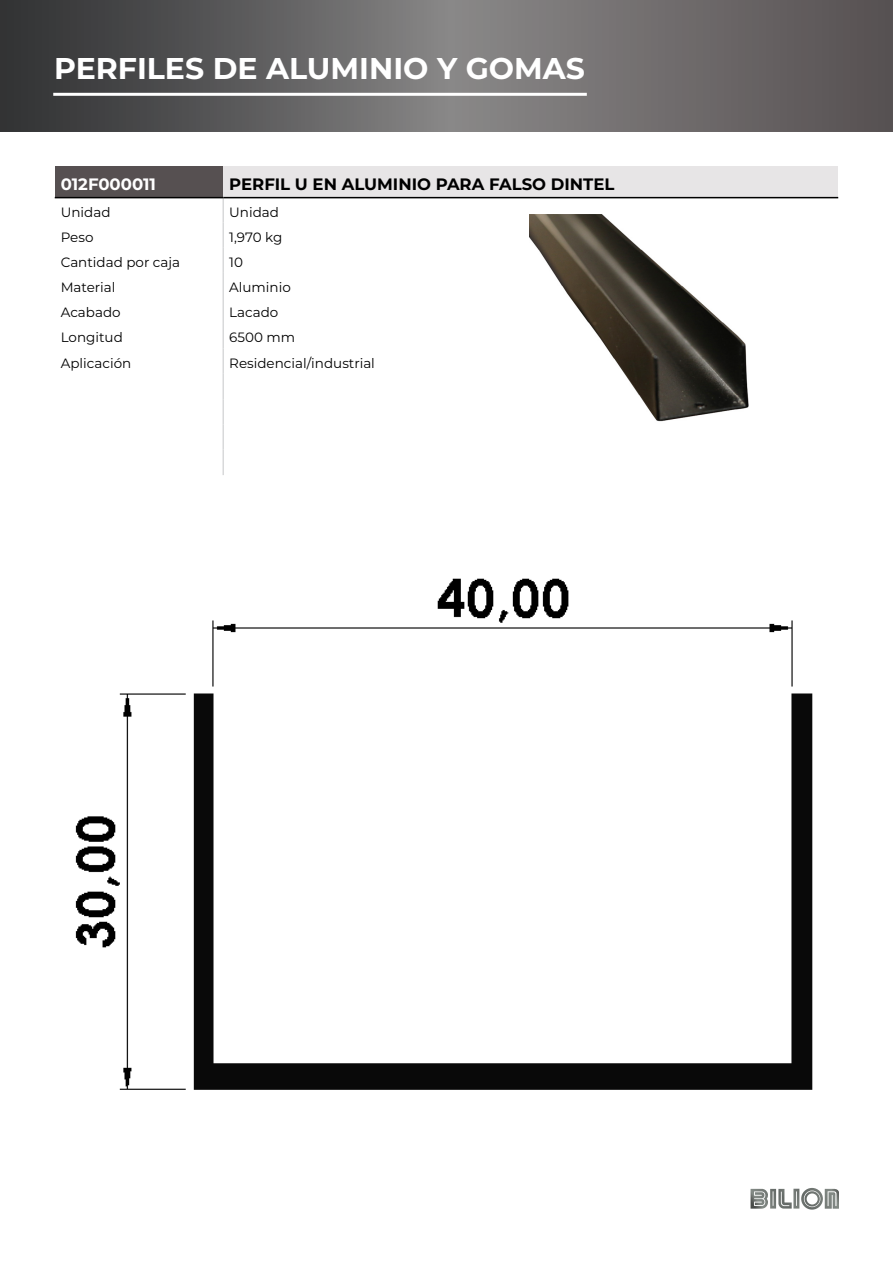
<style>
.page{position:relative;width:893px;height:1263px;background:#fff}
.page>*{position:absolute;margin:0;border:0;box-sizing:border-box;transform-origin:0 0}
.t1{font:700 30px "Montserrat";color:#fff}
.t2{font:700 16.5px "Montserrat";color:#000}
.t3{font:700 16.5px "Montserrat";color:#fff}
.t4{font:13.5px "Montserrat";color:#000}
</style>
<div class="page">
<svg style="left:0;top:0;width:891px;height:130px;background:#646263"></svg>
<hr style="left:53px;top:93px;width:534px;height:3px;background:#fff">
<img style="left:529px;top:214px;width:220px;height:208px">
<img style="left:75px;top:578px;width:738px;height:512px">
<svg style="left:750px;top:1188px;width:89px;height:21px"></svg>
<div style="left:55px;top:166px;width:168px;height:32px;background:#565051"></div>
<div style="left:223px;top:166px;width:615px;height:32px;background:#e7e5e6"></div>
<hr style="left:222px;top:198px;width:2px;height:25px;background:#d8d9da">
<hr style="left:222px;top:223px;width:2px;height:25px;background:#d8d9da">
<hr style="left:222px;top:248px;width:2px;height:25px;background:#d8d9da">
<hr style="left:222px;top:273px;width:2px;height:25px;background:#d8d9da">
<hr style="left:222px;top:298px;width:2px;height:25px;background:#d8d9da">
<hr style="left:222px;top:323px;width:2px;height:26px;background:#d8d9da">
<hr style="left:222px;top:349px;width:2px;height:25px;background:#d8d9da">
<hr style="left:222px;top:374px;width:2px;height:25px;background:#d8d9da">
<hr style="left:222px;top:399px;width:2px;height:25px;background:#d8d9da">
<hr style="left:222px;top:424px;width:2px;height:26px;background:#d8d9da">
<hr style="left:222px;top:450px;width:2px;height:25px;background:#d8d9da">
<hr style="left:55px;top:197px;width:168px;height:1px;background:#000">
<hr style="left:223px;top:197px;width:615px;height:1px;background:#000">
<h1 class="t1" style="left:54px;top:47px;width:532px">PERFILES DE ALUMINIO Y GOMAS</h1>
<p class="t3" style="left:61px;top:172px;width:97px">012F000011</p>
<p class="t2" style="left:229px;top:172px;width:387px">PERFIL U EN ALUMINIO PARA FALSO DINTEL</p>
<p class="t4" style="left:61px;top:203px;width:51px">Unidad</p>
<p class="t4" style="left:229px;top:203px;width:51px">Unidad</p>
<p class="t4" style="left:61px;top:228px;width:34px">Peso</p>
<p class="t4" style="left:229px;top:228px;width:55px">1,970 kg</p>
<p class="t4" style="left:61px;top:253px;width:121px">Cantidad por caja</p>
<p class="t4" style="left:229px;top:253px;width:15px">10</p>
<p class="t4" style="left:61px;top:278px;width:56px">Material</p>
<p class="t4" style="left:229px;top:278px;width:63px">Aluminio</p>
<p class="t4" style="left:61px;top:303px;width:61px">Acabado</p>
<p class="t4" style="left:229px;top:303px;width:51px">Lacado</p>
<p class="t4" style="left:61px;top:328px;width:64px">Longitud</p>
<p class="t4" style="left:229px;top:328px;width:67px">6500 mm</p>
<p class="t4" style="left:61px;top:354px;width:72px">Aplicación</p>
<p class="t4" style="left:229px;top:354px;width:147px">Residencial/industrial</p>
</div>
